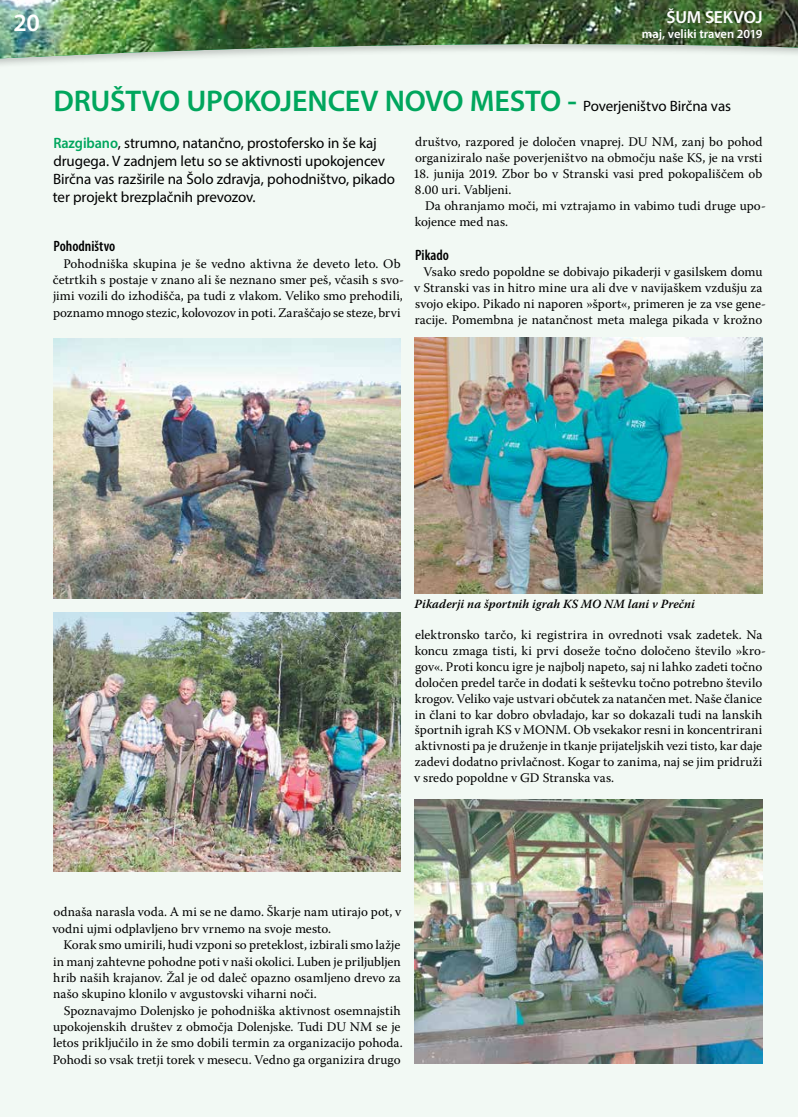
<style>
.page{position:relative;width:798px;height:1117px;background:#fff}
.page>*{position:absolute;margin:0;border:0;box-sizing:border-box;transform-origin:0 0}
.t1{font:600 30px "Myriad Pro";letter-spacing:-.005em;color:#00a65d}
.t2{font:600 25px "Myriad Pro";color:#fff}
.t3{font:600 17.5px "Myriad Pro";letter-spacing:-.01em;color:#fff}
.t4{font:15px/18.1px "Myriad Pro";letter-spacing:-.01em;color:#000}
.t5{font:600 condensed 15px "Myriad Pro";color:#000}
.t6{font:13.12px/15.9px "Warnock Pro";letter-spacing:.005em;color:#000}
.t7{font:italic 600 12.5px "Warnock Pro";letter-spacing:.01em;color:#000}
.t8{font:600 12.5px "Myriad Pro";color:#fff}
.s1{font-weight:400;font-size:15px;color:#000}
.s2{font-weight:600;color:#00a65d}
</style>
<div class="page">
<div style="left:0;top:94px;width:797px;height:1022px;background:#f2f9f4"></div>
<div style="left:0;top:76px;width:797px;height:18px;background:#f2f9f4"></div>
<img style="left:0;top:0;width:797px;height:76px">
<img style="left:53px;top:338px;width:347px;height:260px">
<img style="left:53px;top:612px;width:347px;height:259px">
<img style="left:415px;top:338px;width:347px;height:255px">
<img style="left:415px;top:798px;width:347px;height:265px">
<h2 class="t2" style="left:13px;top:6px;width:28px">20</h2>
<h3 class="t3" style="left:666px;top:6px;width:97px">ŠUM SEKVOJ</h3>
<p class="t8" style="left:641px;top:26px;width:122px">maj, veliki traven 2019</p>
<h1 class="t1" style="left:53px;top:82px;width:678px">DRUŠTVO UPOKOJENCEV NOVO MESTO - <span class="s1">Poverjeništvo Birčna vas</span></h1>
<p class="t4" style="left:53px;top:133px;width:343px"><span class="s2">Razgibano</span>, strumno, natančno, prostofersko in še kaj drugega. V zadnjem letu so se aktivnosti upokojencev Birčna vas razširile na Šolo zdravja, pohodništvo, pikado ter projekt brezplačnih prevozov.</p>
<p class="t5" style="left:53px;top:237px;width:63px">Pohodništvo</p>
<p class="t6" style="left:53px;top:255px;width:353px;line-height:16.4px;text-align:center">Pohodniška skupina je še vedno aktivna že deveto leto. Ob četrtkih s postaje v znano ali še neznano smer peš, včasih s svo&shy;jimi vozili do izhodišča, pa tudi z vlakom. Veliko smo prehodili, poznamo mnogo stezic, kolovozov in poti. Zaraščajo se steze, brvi</p>
<p class="t6" style="left:415px;top:134px;width:349px">društvo, razpored je določen vnaprej. DU NM, zanj bo pohod organiziralo naše poverjeništvo na območju naše KS, je na vrsti</p>
<p class="t6" style="left:413px;top:165px;width:350px">18. junija 2019. Zbor bo v Stranski vasi pred pokopališčem ob<br>8.00 uri. Vabljeni.</p>
<p class="t6" style="left:415px;top:197px;width:352px;text-indent:10px">Da ohranjamo moči, mi vztrajamo in vabimo tudi druge upo&shy;kojence med nas.</p>
<p class="t5" style="left:415px;top:245px;width:35px">Pikado</p>
<p class="t6" style="left:414px;top:263px;width:353px;text-align:center">Vsako sredo popoldne se dobivajo pikaderji v gasilskem domu<br>v Stranski vas in hitro mine ura ali dve v navijaškem vzdušju za svojo ekipo. Pikado ni naporen »šport«, primeren je za vse gene&shy;racije. Pomembna je natančnost meta malega pikada v krožno</p>
<p class="t7" style="left:414px;top:596px;width:282px">Pikaderji na športnih igrah KS MO NM lani v Prečni</p>
<p class="t6" style="left:414px;top:626px;width:353px">elektronsko tarčo, ki registrira in ovrednoti vsak zadetek. Na koncu zmaga tisti, ki prvi doseže točno določeno število »kro&shy;gov«. Proti koncu igre je najbolj napeto, saj ni lahko zadeti točno določen predel tarče in dodati k seštevku točno potrebno število krogov. Veliko vaje ustvari občutek za natančen met. Naše članice in člani to kar dobro obvladajo, kar so dokazali tudi na lanskih športnih igrah KS v MONM. Ob vsekakor resni in koncentrirani aktivnosti pa je druženje in tkanje prijateljskih vezi tisto, kar daje zadevi dodatno privlačnost. Kogar to zanima, naj se jim pridruži v sredo popoldne v GD Stranska vas.</p>
<p class="t6" style="left:52px;top:903px;width:350px;line-height:16.4px">odnaša narasla voda. A mi se ne damo. Škarje nam utirajo pot, v vodni ujmi odplavljeno brv vrnemo na svoje mesto.</p>
<p class="t6" style="left:53px;top:936px;width:349px;line-height:16.4px;text-align:justify;text-indent:10px">Korak smo umirili, hudi vzponi so preteklost, izbirali smo lažje in manj zahtevne pohodne poti v naši okolici. Luben je priljubljen hrib naših krajanov. Žal je od daleč opazno osamljeno drevo za našo skupino klonilo v avgustovski viharni noči.</p>
<p class="t6" style="left:53px;top:1001px;width:351px;line-height:16.4px;text-indent:11px">Spoznavajmo Dolenjsko je pohodniška aktivnost osemnajstih upokojenskih društev z območja Dolenjske. Tudi DU NM se je letos priključilo in že smo dobili termin za organizacijo pohoda.<br>Pohodi so vsak tretji torek v mesecu. Vedno ga organizira drugo</p>
</div>
